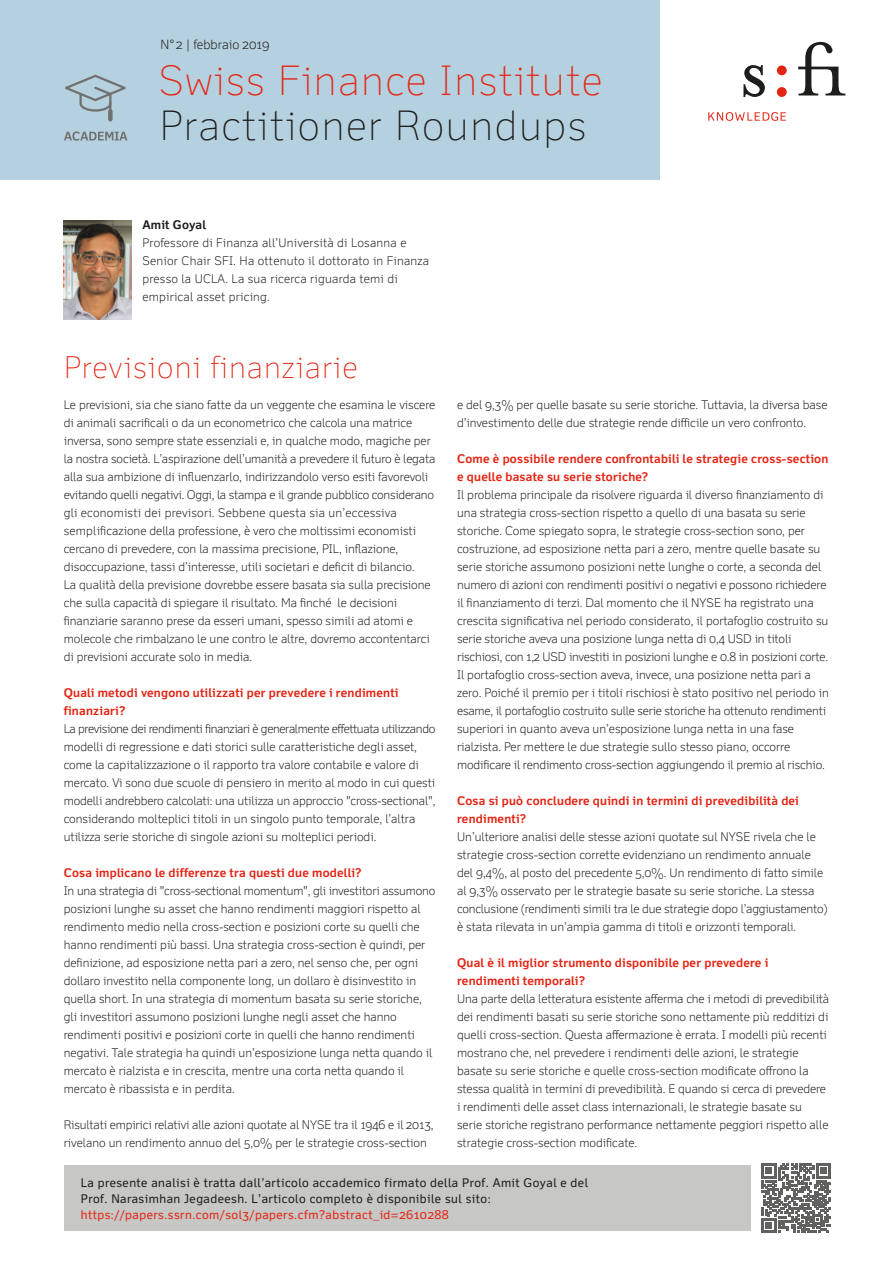
<style>
.page{position:relative;width:893px;height:1263px;background:#fff}
.page>*{position:absolute;margin:0;border:0;box-sizing:border-box;transform-origin:0 0}
.Cover_Title{font:100 40.5px/45px "Felbridge Pro";letter-spacing:.04em;color:#e42413}
.Main_Title{font:100 30px "Felbridge Pro";letter-spacing:.04em;color:#e42413}
.Kolumne{font:300 12.75px "Felbridge Pro";color:#1d1d1b}
.Copy{font:300 12px/18px "Felbridge Pro";color:#1d1d1b}
.Subtitle{font:700 12px/18px "Felbridge Pro";letter-spacing:.02em;color:#e42413}
.t1{font:12px/15.8px "Felbridge Pro";letter-spacing:.04em;color:#1d1d1b}
.Copy-2{font:300 12px/18px "Felbridge Pro";letter-spacing:.02em;color:#1d1d1b}
.s1{color:#1d1d1b}
.s2{font-weight:700}
.s3{color:#e42413}
</style>
<div class="page">
<div style="left:777px;top:65px;width:10px;height:10px;background:#e42413;border-radius:50%"></div>
<div style="left:777px;top:87px;width:10px;height:10px;background:#e42413;border-radius:50%"></div>
<svg style="left:743px;top:65px;width:22px;height:32px"></svg>
<svg style="left:798px;top:42px;width:47px;height:53px"></svg>
<svg style="left:708px;top:112px;width:78px;height:9px"></svg>
<div style="left:0;top:0;width:659px;height:179px;background:#b5d0de"></div>
<svg style="left:65px;top:74px;width:61px;height:38px"></svg>
<div style="left:108px;top:111px;width:5px;height:8px;background:#70706f"></div>
<svg style="left:64px;top:132px;width:63px;height:9px"></svg>
<div style="left:64px;top:1165px;width:686px;height:66px;background:#c7c7c6"></div>
<svg style="left:761px;top:1163px;width:70px;height:70px"></svg>
<img style="left:64px;top:221px;width:68px;height:98px">
<p class="Kolumne" style="left:161px;top:37px;width:110px">N°2 | febbraio 2019</p>
<p class="Cover_Title" style="left:159px;top:58px;width:445px">Swiss Finance Institute<br><span class="s1">Practitioner Roundups</span></p>
<p class="Copy-2" style="left:142px;top:216px;width:288px"><span class="s2">Amit Goyal<br></span>Professore di Finanza all’Università di Losanna e Senior Chair SFI. Ha ottenuto il dottorato in Finanza presso la UCLA. La sua ricerca riguarda temi di empirical asset pricing.</p>
<p class="Main_Title" style="left:64px;top:349px;width:295px">Previsioni finanziarie</p>
<p class="Copy" style="left:64px;top:396px;width:373px">Le previsioni, sia che siano fatte da un veggente che esamina le viscere di animali sacrificali o da un econometrico che calcola una matrice inversa, sono sempre state essenziali e, in qualche modo, magiche per la nostra società. L’aspirazione dell’umanità a prevedere il futuro è legata alla sua ambizione di influenzarlo, indirizzandolo verso esiti favorevoli evitando quelli negativi. Oggi, la stampa e il grande pubblico considerano gli economisti dei previsori. Sebbene questa sia un’eccessiva semplificazione della professione, è vero che moltissimi economisti cercano di prevedere, con la massima precisione, PIL, inflazione, disoccupazione, tassi d’interesse, utili societari e deficit di bilancio.<br>La qualità della previsione dovrebbe essere basata sia sulla precisione che sulla capacità di spiegare il risultato. Ma finché le decisioni finanziarie saranno prese da esseri umani, spesso simili ad atomi e molecole che rimbalzano le une contro le altre, dovremo accontentarci di previsioni accurate solo in media.</p>
<p class="Subtitle" style="left:64px;top:684px;width:336px">Quali metodi vengono utilizzati per prevedere i rendimenti finanziari?</p>
<p class="Copy" style="left:64px;top:720px;width:373px">La previsione dei rendimenti finanziari è generalmente effettuata utilizzando modelli di regressione e dati storici sulle caratteristiche degli asset, come la capitalizzazione o il rapporto tra valore contabile e valore di mercato. Vi sono due scuole di pensiero in merito al modo in cui questi modelli andrebbero calcolati: una utilizza un approccio "cross-sectional", considerando molteplici titoli in un singolo punto temporale, l’altra utilizza serie storiche di singole azioni su molteplici periodi.</p>
<p class="Subtitle" style="left:64px;top:864px;width:299px">Cosa implicano le differenze tra questi due modelli?</p>
<p class="Copy" style="left:64px;top:882px;width:373px">In una strategia di "cross-sectional momentum", gli investitori assumono posizioni lunghe su asset che hanno rendimenti maggiori rispetto al rendimento medio nella cross-section e posizioni corte su quelli che hanno rendimenti più bassi. Una strategia cross-section è quindi, per definizione, ad esposizione netta pari a zero, nel senso che, per ogni dollaro investito nella componente long, un dollaro è disinvestito in quella short. In una strategia di momentum basata su serie storiche, gli investitori assumono posizioni lunghe negli asset che hanno rendimenti positivi e posizioni corte in quelli che hanno rendimenti negativi. Tale strategia ha quindi un’esposizione lunga netta quando il mercato è rialzista e in crescita, mentre una corta netta quando il mercato è ribassista e in perdita.</p>
<p class="Copy" style="left:64px;top:1116px;width:371px">Risultati empirici relativi alle azioni quotate al NYSE tra il 1946 e il 2013, rivelano un rendimento annuo del 5,0% per le strategie cross-section</p>
<p class="Copy" style="left:457px;top:396px;width:372px">e del 9,3% per quelle basate su serie storiche. Tuttavia, la diversa base d’investimento delle due strategie rende difficile un vero confronto.</p>
<p class="Subtitle" style="left:457px;top:450px;width:373px">Come è possibile rendere confrontabili le strategie cross-section e quelle basate su serie storiche?</p>
<p class="Copy" style="left:457px;top:486px;width:373px">Il problema principale da risolvere riguarda il diverso finanziamento di una strategia cross-section rispetto a quello di una basata su serie storiche. Come spiegato sopra, le strategie cross-section sono, per costruzione, ad esposizione netta pari a zero, mentre quelle basate su serie storiche assumono posizioni nette lunghe o corte, a seconda del numero di azioni con rendimenti positivi o negativi e possono richiedere il finanziamento di terzi. Dal momento che il NYSE ha registrato una crescita significativa nel periodo considerato, il portafoglio costruito su serie storiche aveva una posizione lunga netta di 0,4 USD in titoli rischiosi, con 1,2 USD investiti in posizioni lunghe e 0.8 in posizioni corte.<br>Il portafoglio cross-section aveva, invece, una posizione netta pari a zero. Poiché il premio per i titoli rischiosi è stato positivo nel periodo in esame, il portafoglio costruito sulle serie storiche ha ottenuto rendimenti superiori in quanto aveva un’esposizione lunga netta in una fase rialzista. Per mettere le due strategie sullo stesso piano, occorre modificare il rendimento cross-section aggiungendo il premio al rischio.</p>
<p class="Subtitle" style="left:457px;top:792px;width:343px">Cosa si può concludere quindi in termini di prevedibilità dei rendimenti?</p>
<p class="Copy" style="left:457px;top:828px;width:372px">Un’ulteriore analisi delle stesse azioni quotate sul NYSE rivela che le strategie cross-section corrette evidenziano un rendimento annuale del 9,4%, al posto del precedente 5,0%. Un rendimento di fatto simile al 9,3% osservato per le strategie basate su serie storiche. La stessa conclusione (rendimenti simili tra le due strategie dopo l’aggiustamento) è stata rilevata in un’ampia gamma di titoli e orizzonti temporali.</p>
<p class="Subtitle" style="left:457px;top:954px;width:313px">Qual è il miglior strumento disponibile per prevedere i rendimenti temporali?</p>
<p class="Copy" style="left:457px;top:990px;width:374px">Una parte della letteratura esistente afferma che i metodi di prevedibilità dei rendimenti basati su serie storiche sono nettamente più redditizi di quelli cross-section. Questa affermazione è errata. I modelli più recenti mostrano che, nel prevedere i rendimenti delle azioni, le strategie basate su serie storiche e quelle cross-section modificate offrono la stessa qualità in termini di prevedibilità. E quando si cerca di prevedere i rendimenti delle asset class internazionali, le strategie basate su serie storiche registrano performance nettamente peggiori rispetto alle strategie cross-section modificate.</p>
<p class="t1" style="left:81px;top:1175px;width:509px">La presente analisi è tratta dall’articolo accademico firmato della Prof. Amit Goyal e del<br>Prof. Narasimhan Jegadeesh. L’articolo completo è disponibile sul sito: <span class="s3">https://papers.ssrn.com/sol3/papers.cfm?abstract_id=2610288</span></p>
</div>
